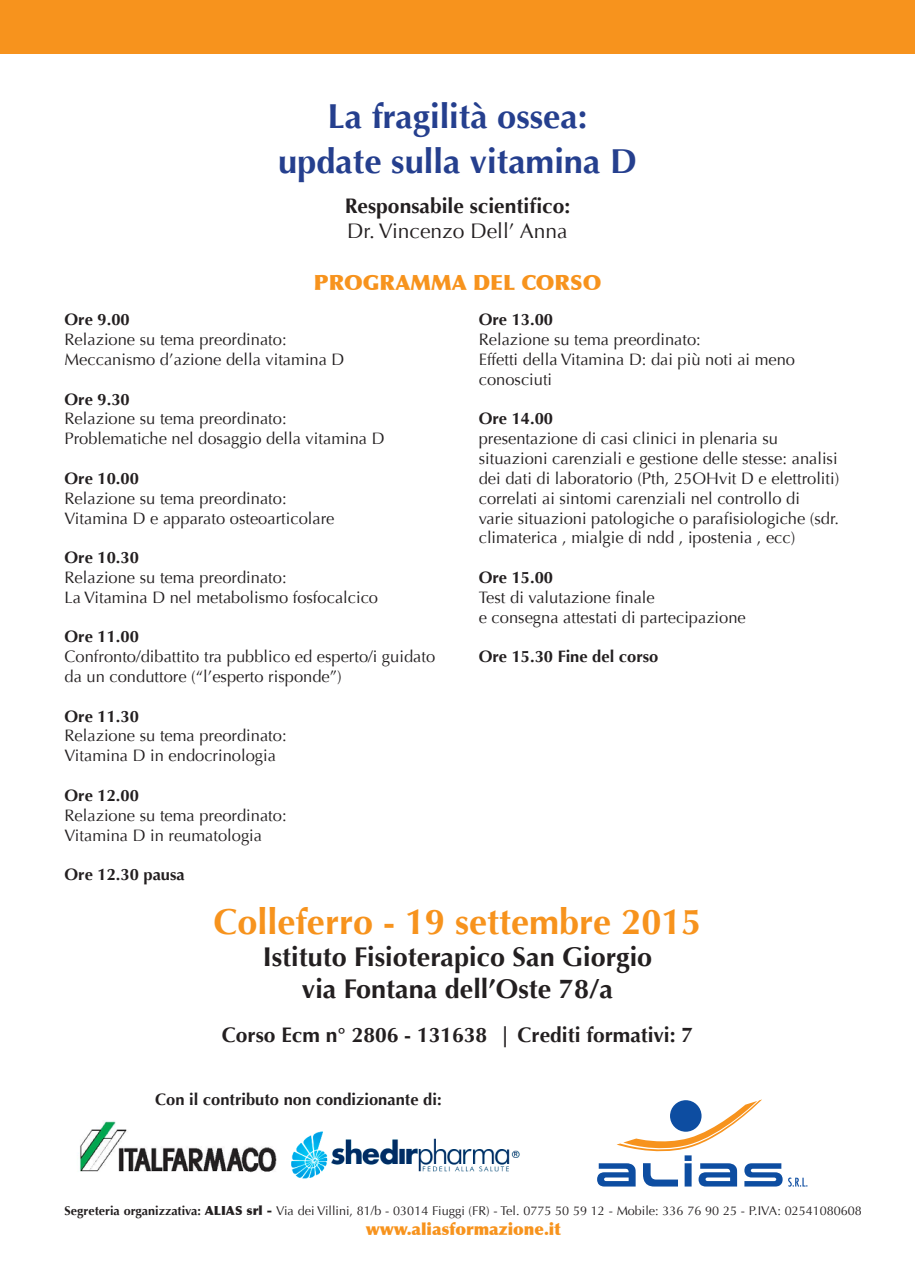
<style>
.page{position:relative;width:915px;height:1285px;background:#fff}
.page>*{position:absolute;margin:0;border:0;box-sizing:border-box;transform-origin:0 0}
.t1{font:700 36px "Optima";color:#f7931d}
.t2{font:700 34.5px/45px "Optima";color:#253f8e;text-align:center}
.t3{font:700 27px/32.4px "Optima";color:#231f20;text-align:center}
.t4{font:700 21px "Optima";color:#231f20}
.t5{font:21px "Optima";color:#231f20}
.t6{font:900 21px "Optima";color:#f7931d}
.t7{font:16.5px/19.8px "Optima";color:#231f20}
.t8{font:700 16.5px "Optima";color:#231f20}
.t9{font:900 16.5px "Optima";color:#f7931d}
.t10{font:12.6px "Optima";color:#231f20}
.s1{font-weight:700}
.s2{font-weight:900}
</style>
<div class="page">
<div style="left:1px;top:0;width:913px;height:53px;background:#f7931d"></div>
<svg style="left:597px;top:1099px;width:210px;height:87px"></svg>
<img style="left:78px;top:1120px;width:199px;height:53px">
<img style="left:291px;top:1131px;width:229px;height:48px">
<h2 class="t2" style="left:278px;top:94px;width:360px">La fragilità ossea: update sulla vitamina D</h2>
<p class="t4" style="left:344px;top:193px;width:227px">Responsabile scientifico:</p>
<p class="t5" style="left:347px;top:219px;width:222px">Dr. Vincenzo Dell’ Anna</p>
<p class="t6" style="left:314px;top:269px;width:289px">PROGRAMMA DEL CORSO</p>
<p class="t8" style="left:64px;top:310px;width:67px">Ore 9.00</p>
<p class="t7" style="left:64px;top:330px;width:281px">Relazione su tema preordinato:<br>Meccanismo d’azione della vitamina D</p>
<p class="t8" style="left:64px;top:389px;width:67px">Ore 9.30</p>
<p class="t7" style="left:64px;top:409px;width:321px">Relazione su tema preordinato:<br>Problematiche nel dosaggio della vitamina D</p>
<p class="t8" style="left:64px;top:468px;width:76px">Ore 10.00</p>
<p class="t7" style="left:64px;top:488px;width:271px">Relazione su tema preordinato:<br>Vitamina D e apparato osteoarticolare</p>
<p class="t8" style="left:64px;top:548px;width:76px">Ore 10.30</p>
<p class="t7" style="left:64px;top:567px;width:315px">Relazione su tema preordinato:<br>La Vitamina D nel metabolismo fosfocalcico</p>
<p class="t8" style="left:64px;top:627px;width:76px">Ore 11.00</p>
<p class="t7" style="left:64px;top:646px;width:372px">Confronto/dibattito tra pubblico ed esperto/i guidato da un conduttore (“l’esperto risponde”)</p>
<p class="t8" style="left:64px;top:706px;width:76px">Ore 11.30</p>
<p class="t7" style="left:64px;top:726px;width:223px">Relazione su tema preordinato:<br>Vitamina D in endocrinologia</p>
<p class="t8" style="left:64px;top:785px;width:76px">Ore 12.00</p>
<p class="t7" style="left:64px;top:805px;width:223px">Relazione su tema preordinato:<br>Vitamina D in reumatologia</p>
<p class="t8" style="left:64px;top:864px;width:122px">Ore 12.30 pausa</p>
<p class="t8" style="left:478px;top:310px;width:76px">Ore 13.00</p>
<p class="t7" style="left:478px;top:330px;width:318px">Relazione su tema preordinato:<br>Effetti della Vitamina D: dai più noti ai meno conosciuti</p>
<p class="t8" style="left:478px;top:409px;width:76px">Ore 14.00</p>
<p class="t7" style="left:478px;top:429px;width:362px">presentazione di casi clinici in plenaria su situazioni carenziali e gestione delle stesse: analisi dei dati di laboratorio (Pth, 25OHvit D e elettroliti) correlati ai sintomi carenziali nel controllo di<br>varie situazioni patologiche o parafisiologiche (sdr. climaterica , mialgie di ndd , ipostenia , ecc)</p>
<p class="t8" style="left:478px;top:567px;width:76px">Ore 15.00</p>
<p class="t7" style="left:478px;top:587px;width:268px">Test di valutazione finale<br>e consegna attestati di partecipazione</p>
<p class="t8" style="left:478px;top:647px;width:181px">Ore 15.30 Fine del corso</p>
<h1 class="t1" style="left:213px;top:900px;width:489px">Colleferro - 19 settembre 2015</h1>
<h3 class="t3" style="left:262px;top:940px;width:391px">Istituto Fisioterapico San Giorgio via Fontana dell’Oste 78/a</h3>
<p class="t4" style="left:222px;top:1022px;width:472px">Corso Ecm n° 2806 - 131638 | Crediti formativi: 7</p>
<p class="t8" style="left:155px;top:1089px;width:288px">Con il contributo non condizionante di:</p>
<p class="t10" style="left:64px;top:1203px;width:798px"><span class="s1">Segreteria organizzativa:</span> <span class="s2">ALIAS srl -</span> Via dei Villini, 81/b - 03014 Fiuggi (FR) - Tel. 0775 50 59 12 - Mobile: 336 76 90 25 - P.IVA: 02541080608</p>
<p class="t9" style="left:365px;top:1218px;width:196px">www.aliasformazione.it</p>
</div>
